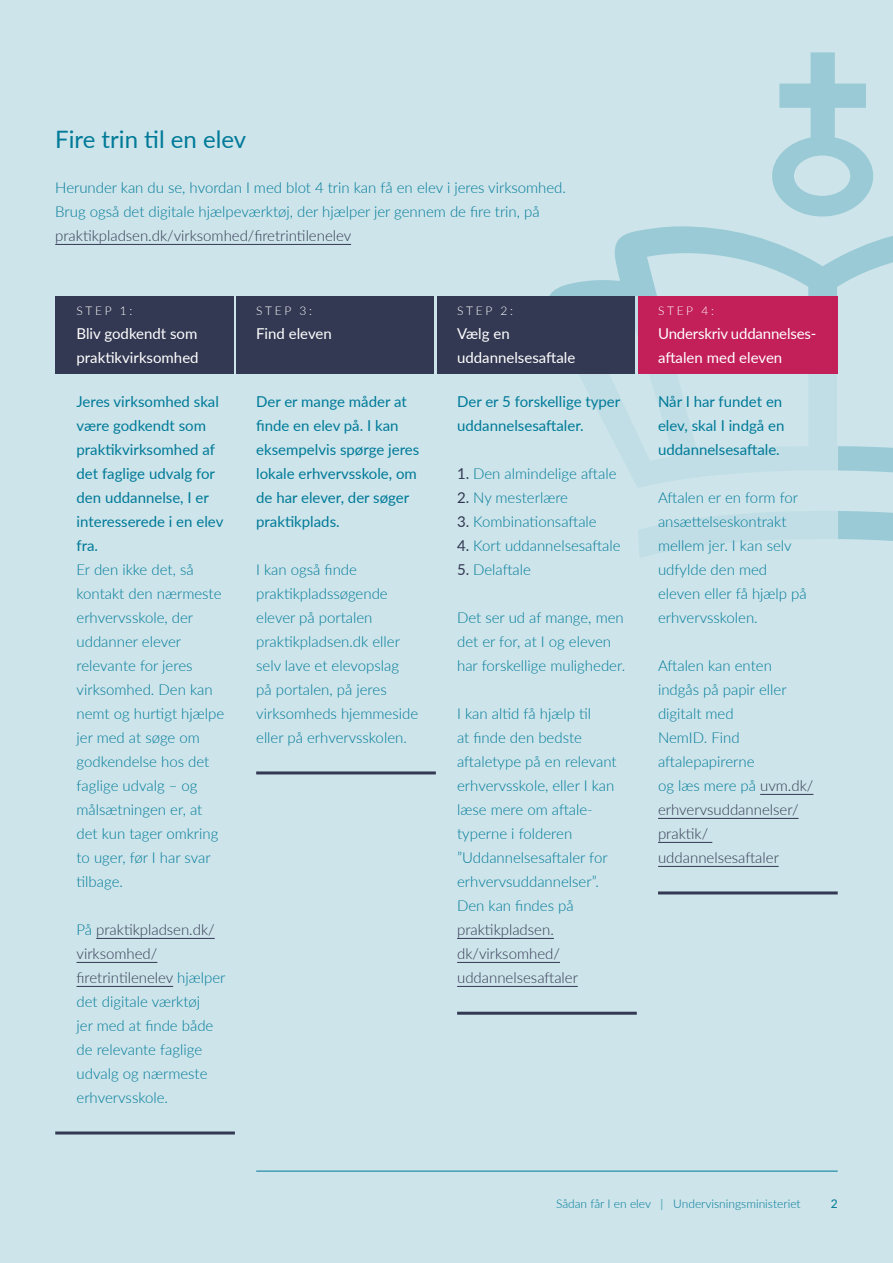
<style>
.page{position:relative;width:893px;height:1263px;background:#cce4ea}
.page>*{position:absolute;margin:0;border:0;box-sizing:border-box;transform-origin:0 0}
.t1{font:24px "Lato";color:#007a98}
.t2{font:300 15px/24px "Lato";color:#007a98}
.t3{font:15px/24px "Lato";color:#007a98}
.t4{font:15px/24px "Lato";color:#fff}
.t5{font:300 15px/24px "Lato";color:#343953}
.t6{font:300 12px "Lato";color:#007a98}
.t7{font:300 12px "Lato";letter-spacing:.22em;color:#fff}
.t8{font:12px "Lato";color:#007a98}
.s1{color:#343953}
.s2{font-weight:400;color:#343953}
</style>
<div class="page">
<svg style="left:549px;top:226px;width:344px;height:247px"></svg>
<svg style="left:772px;top:52px;width:101px;height:164px"></svg>
<svg style="left:838px;top:511px;width:55px;height:30px;background:#9ccbd7"></svg>
<div style="left:55px;top:296px;width:783px;height:790px;background:#cce4ea"></div>
<div style="left:437px;top:296px;width:198px;height:77px;background:#343953"></div>
<div style="left:236px;top:296px;width:198px;height:77px;background:#343953"></div>
<div style="left:638px;top:296px;width:200px;height:77px;background:#c31f59"></div>
<div style="left:55px;top:296px;width:178px;height:77px;background:#343953"></div>
<hr style="left:96px;top:938px;width:119px;height:1px;background:#343953">
<hr style="left:77px;top:962px;width:80px;height:1px;background:#343953">
<hr style="left:77px;top:986px;width:96px;height:1px;background:#343953">
<hr style="left:457px;top:938px;width:97px;height:1px;background:#343953">
<hr style="left:457px;top:962px;width:103px;height:1px;background:#343953">
<hr style="left:457px;top:986px;width:121px;height:1px;background:#343953">
<hr style="left:760px;top:794px;width:53px;height:1px;background:#343953">
<hr style="left:658px;top:818px;width:141px;height:1px;background:#343953">
<hr style="left:658px;top:842px;width:54px;height:1px;background:#343953">
<hr style="left:658px;top:866px;width:121px;height:1px;background:#343953">
<hr style="left:55px;top:1131px;width:180px;height:3px;background:#343953">
<hr style="left:457px;top:1012px;width:180px;height:3px;background:#343953">
<hr style="left:256px;top:771px;width:180px;height:3px;background:#343953">
<hr style="left:658px;top:891px;width:180px;height:3px;background:#343953">
<hr style="left:256px;top:1171px;width:582px;height:1px;background:#007a98">
<hr style="left:55px;top:244px;width:296px;height:1px;background:#343953">
<h1 class="t1" style="left:55px;top:122px;width:192px">Fire trin til en elev</h1>
<p class="t2" style="left:55px;top:175px;width:512px">Herunder kan du se, hvordan I med blot 4 trin kan få en elev i jeres virksomhed.<br>Brug også det digitale hjælpeværktøj, der hjælper jer gennem de fire trin, på</p>
<p class="t5" style="left:55px;top:223px;width:298px">praktikpladsen.dk/virksomhed/firetrintilenelev</p>
<p class="t7" style="left:77px;top:302px;width:57px">STEP 1:</p>
<p class="t4" style="left:77px;top:320px;width:124px">Bliv godkendt som praktikvirksomhed</p>
<p class="t7" style="left:256px;top:302px;width:57px">STEP 3:</p>
<p class="t4" style="left:256px;top:320px;width:77px">Find eleven</p>
<p class="t7" style="left:457px;top:302px;width:57px">STEP 2:</p>
<p class="t4" style="left:457px;top:320px;width:120px">Vælg en uddannelsesaftale</p>
<p class="t7" style="left:658px;top:302px;width:57px">STEP 4:</p>
<p class="t4" style="left:658px;top:320px;width:160px">Underskriv uddannelses&shy;aftalen med eleven</p>
<p class="t3" style="left:77px;top:389px;width:148px">Jeres virksomhed skal være godkendt som praktikvirksomhed af det faglige udvalg for den uddannelse, I er interesserede i en elev fra.</p>
<p class="t2" style="left:77px;top:557px;width:149px">Er den ikke det, så kontakt den nærmeste erhvervsskole, der uddanner elever relevante for jeres virksomhed. Den kan nemt og hurtigt hjælpe jer med at søge om godkendelse hos det faglige udvalg – og målsætningen er, at det kun tager omkring to uger, før I har svar tilbage.</p>
<p class="t2" style="left:77px;top:917px;width:150px">På <span class="s1">praktikpladsen.dk/ virksomhed/ firetrintilenelev</span> hjælper det digitale værktøj<br>jer med at finde både de relevante faglige udvalg og nærmeste erhvervsskole.</p>
<p class="t3" style="left:256px;top:389px;width:165px">Der er mange måder at finde en elev på. I kan eksempelvis spørge jeres lokale erhvervsskole, om de har elever, der søger praktikplads.</p>
<p class="t2" style="left:256px;top:557px;width:164px">I kan også finde praktikpladssøgende elever på portalen praktikpladsen.dk eller selv lave et elevopslag på portalen, på jeres virksomheds hjemmeside eller på erhvervsskolen.</p>
<p class="t3" style="left:457px;top:389px;width:165px">Der er 5 forskellige typer uddannelsesaftaler.</p>
<p class="t2" style="left:457px;top:461px;width:161px"><span class="s2">1.</span> Den almindelige aftale</p>
<p class="t2" style="left:457px;top:485px;width:112px"><span class="s2">2.</span> Ny mesterlære</p>
<p class="t2" style="left:457px;top:509px;width:141px"><span class="s2">3.</span> Kombinationsaftale</p>
<p class="t2" style="left:457px;top:533px;width:165px"><span class="s2">4.</span> Kort uddannelsesaftale</p>
<p class="t2" style="left:457px;top:557px;width:75px"><span class="s2">5.</span> Delaftale</p>
<p class="t2" style="left:457px;top:605px;width:170px">Det ser ud af mange, men det er for, at I og eleven har forskellige muligheder.</p>
<p class="t2" style="left:457px;top:701px;width:161px">I kan altid få hjælp til<br>at finde den bedste aftaletype på en relevant erhvervsskole, eller I kan læse mere om aftale&shy;typerne i folderen ”Uddannelsesaftaler for erhvervsuddannelser”.<br>Den kan findes på</p>
<p class="t5" style="left:457px;top:917px;width:122px">praktikpladsen. dk/virksomhed/ uddannelsesaftaler</p>
<p class="t3" style="left:658px;top:389px;width:128px">Når I har fundet en elev, skal I indgå en uddannelsesaftale.</p>
<p class="t2" style="left:658px;top:485px;width:150px">Aftalen er en form for ansættelseskontrakt mellem jer. I kan selv udfylde den med eleven eller få hjælp på erhvervsskolen.</p>
<p class="t2" style="left:658px;top:653px;width:157px">Aftalen kan enten indgås på papir eller digitalt med<br>NemID. Find aftalepapirerne<br>og læs mere på <span class="s1">uvm.dk/ erhvervsuddannelser/ praktik/ uddannelsesaftaler</span></p>
<p class="t6" style="left:556px;top:1195px;width:246px">Sådan får I en elev | Undervisningsministeriet</p>
<p class="t8" style="left:831px;top:1195px;width:8px">2</p>
</div>
